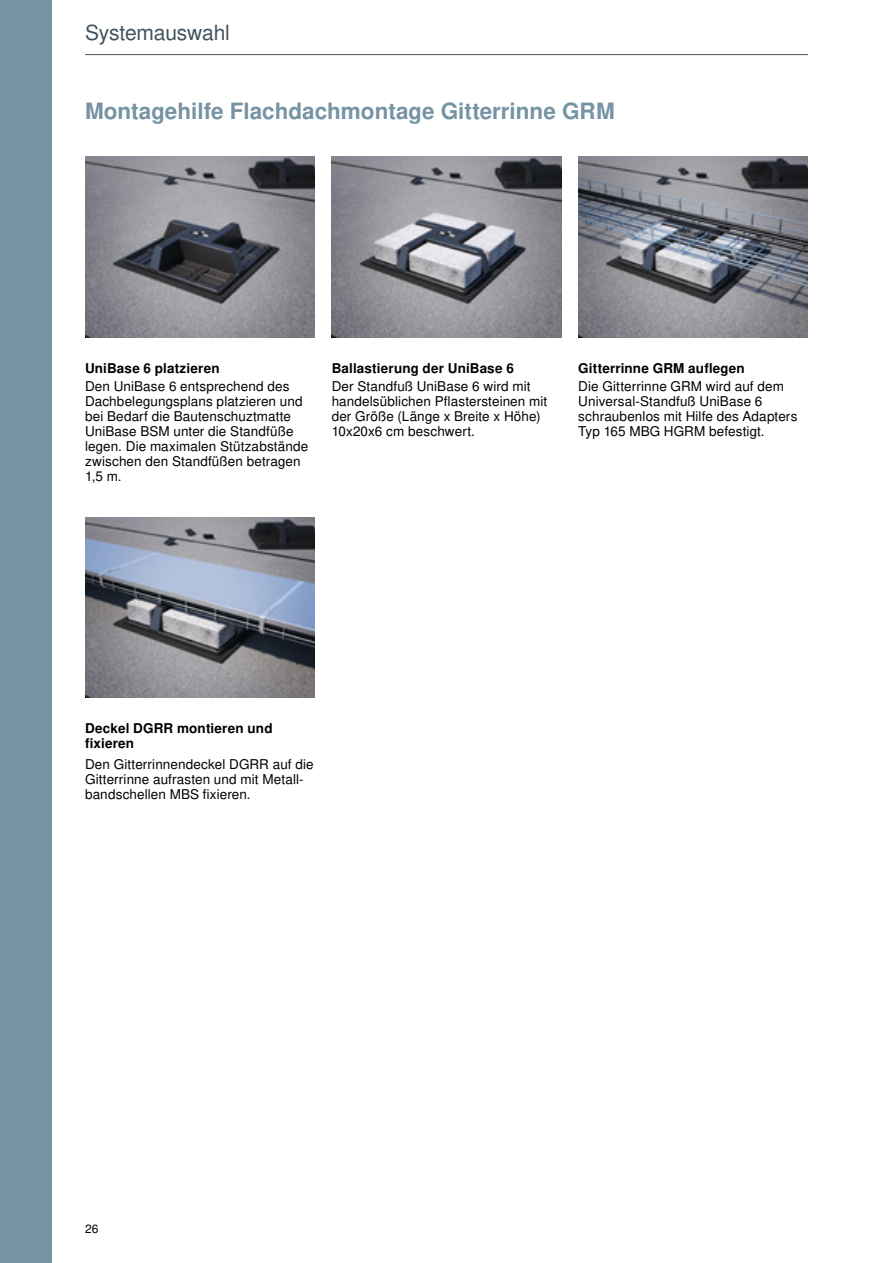
<style>
.page{position:relative;width:893px;height:1263px;background:#fff}
.page>*{position:absolute;margin:0;border:0;box-sizing:border-box;transform-origin:0 0}
.t1{font:700 22.5px "Nimbus San L";color:#7694a4}
.t2{font:21px "Nimbus San L";letter-spacing:-.01em;color:#41525d}
.t3{font:13.5px/15px "Nimbus San L";letter-spacing:.01em;color:#000}
.t4{font:700 13.5px/15px "Nimbus San L";letter-spacing:.015em;color:#000}
.t5{font:12px "Nimbus San L";color:#000}
</style>
<div class="page">
<img style="left:332px;top:157px;width:229px;height:180px">
<img style="left:578px;top:157px;width:230px;height:180px">
<img style="left:85px;top:157px;width:230px;height:180px">
<img style="left:85px;top:517px;width:230px;height:180px">
<hr style="left:85px;top:54px;width:723px;height:1px;background:#41525d">
<div style="left:0;top:0;width:51px;height:1263px;background:#7694a4"></div>
<h2 class="t2" style="left:85px;top:20px;width:146px">Systemauswahl</h2>
<h1 class="t1" style="left:85px;top:98px;width:531px">Montagehilfe Flachdachmontage Gitterrinne GRM</h1>
<p class="t4" style="left:85px;top:361px;width:136px">UniBase 6 platzieren</p>
<p class="t3" style="left:85px;top:379px;width:225px">Den UniBase 6 entsprechend des<br>Dachbelegungsplans platzieren und bei Bedarf die Bautenschuztmatte<br>UniBase BSM unter die Standfüße legen. Die maximalen Stützabstände zwischen den Standfüßen betragen<br>1,5 m.</p>
<p class="t4" style="left:332px;top:361px;width:184px">Ballastierung der UniBase 6</p>
<p class="t3" style="left:332px;top:379px;width:217px">Der Standfuß UniBase 6 wird mit handelsüblichen Pflastersteinen mit der Größe (Länge x Breite x Höhe)<br>10x20x6 cm beschwert.</p>
<p class="t4" style="left:578px;top:361px;width:168px">Gitterrinne GRM auflegen</p>
<p class="t3" style="left:578px;top:379px;width:221px">Die Gitterrinne GRM wird auf dem<br>Universal-Standfuß UniBase 6 schraubenlos mit Hilfe des Adapters<br>Typ 165 MBG HGRM befestigt.</p>
<p class="t4" style="left:85px;top:721px;width:189px">Deckel DGRR montieren und fixieren</p>
<p class="t3" style="left:85px;top:757px;width:230px">Den Gitterrinnendeckel DGRR auf die<br>Gitterrinne aufrasten und mit Metall&shy;bandschellen MBS fixieren.</p>
<p class="t5" style="left:85px;top:1222px;width:15px">26</p>
</div>
